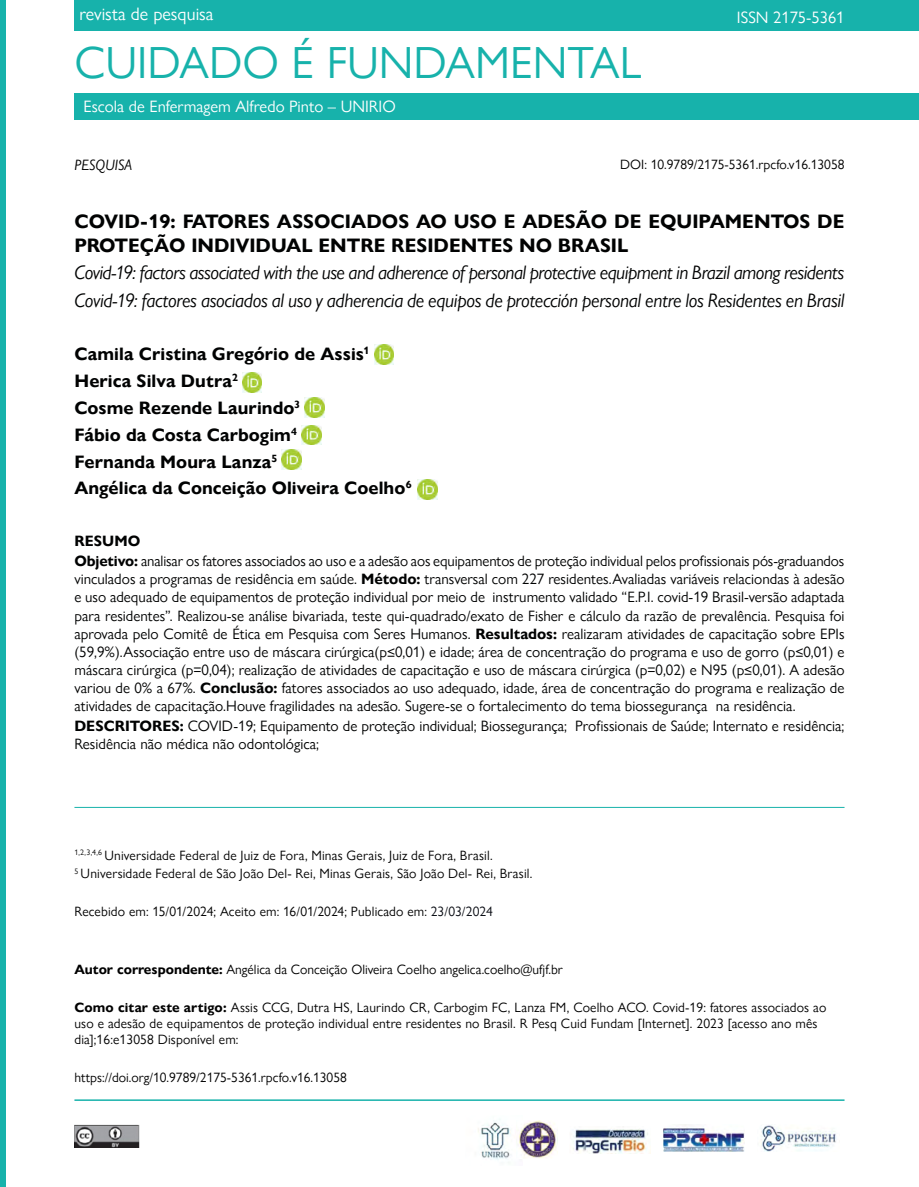
<style>
.page{position:relative;width:919px;height:1187px;background:#fff}
.page>*{position:absolute;margin:0;border:0;box-sizing:border-box;transform-origin:0 0}
.t1{font:45px "Gill Sans Nova";color:#17b2ab}
.t2{font:italic 19.5px/27.6px "Gill Sans Nova";letter-spacing:-.02em;color:#010202}
.t3{font:700 19.5px/23.4px "Gill Sans Nova";color:#010202}
.t4{font:700 18px/26.7px "Gill Sans Nova";letter-spacing:.005em;color:#010202}
.t5{font:18px "Gill Sans Nova";color:#fff}
.t6{font:16.5px "Gill Sans Nova";color:#fff}
.t7{font:15px/18px "Gill Sans Nova";color:#010202}
.t8{font:italic 15px "Gill Sans Nova";color:#000}
.t9{font:13.5px/16.2px "Gill Sans Nova";letter-spacing:.01em;color:#000}
.s1{font-weight:700}
.s2{color:#070a11}
</style>
<div class="page">
<div style="left:74px;top:0;width:844px;height:31px;background:#17b2ab"></div>
<div style="left:74px;top:93px;width:844px;height:27px;background:#17b2ab"></div>
<div style="left:0;top:0;width:5px;height:1186px;background:#17b2ab"></div>
<img style="left:74px;top:1124px;width:66px;height:23px">
<hr style="left:74px;top:1099px;width:770px;height:1px;background:#17b2ab">
<img style="left:478px;top:1122px;width:33px;height:38px">
<img style="left:572px;top:1129px;width:76px;height:24px">
<img style="left:663px;top:1124px;width:81px;height:27px">
<img style="left:518px;top:1120px;width:39px;height:38px">
<img style="left:761px;top:1125px;width:75px;height:26px">
<img style="left:374px;top:344px;width:20px;height:20px">
<img style="left:242px;top:372px;width:20px;height:20px">
<img style="left:305px;top:397px;width:19px;height:20px">
<img style="left:302px;top:425px;width:19px;height:20px">
<img style="left:281px;top:450px;width:20px;height:19px">
<img style="left:418px;top:479px;width:19px;height:20px">
<hr style="left:74px;top:807px;width:770px;height:1px;background:#17b2ab">
<p class="t5" style="left:79px;top:3px;width:135px">revista de pesquisa</p>
<h1 class="t1" style="left:74px;top:35px;width:568px">CUIDADO É FUNDAMENTAL</h1>
<p class="t6" style="left:84px;top:97px;width:313px">Escola de Enfermagem Alfredo Pinto – UNIRIO</p>
<p class="t6" style="left:736px;top:7px;width:109px">ISSN 2175-5361</p>
<p class="t9" style="left:620px;top:156px;width:226px">DOI: 10.9789/2175-5361.rpcfo.v16.13058</p>
<h2 class="t3" style="left:74px;top:210px;width:771px">COVID-19: FATORES ASSOCIADOS AO USO E ADESÃO DE EQUIPAMENTOS DE<br>PROTEÇÃO INDIVIDUAL ENTRE RESIDENTES NO BRASIL</h2>
<h2 class="t2" style="left:74px;top:258px;width:771px">Covid-19: factors associated with the use and adherence of personal protective equipment in Brazil among residents<br>Covid-19: factores asociados al uso y adherencia de equipos de protección personal entre los Residentes en Brasil</h2>
<p class="t4" style="left:74px;top:341px;width:338px">Camila Cristina Gregório de Assis<sup>1<br></sup>Herica Silva Dutra<sup>2<br></sup>Cosme Rezende Laurindo<sup>3<br></sup>Fábio da Costa Carbogim<sup>4<br></sup>Fernanda Moura Lanza<sup>5<br></sup>Angélica da Conceição Oliveira Coelho<sup>6</sup></p>
<p class="t7" style="left:74px;top:531px;width:771px;line-height:20.1px"><span class="s1">RESUMO<br>Objetivo:</span> analisar os fatores associados ao uso e a adesão aos equipamentos de proteção individual pelos profissionais pós-graduandos</p>
<p class="t7" style="left:74px;top:570px;width:771px;text-align:justify">vinculados a programas de residência em saúde. <span class="s1">Método:</span> transversal com 227 residentes.Avaliadas variáveis relaciondas à adesão e uso adequado de equipamentos de proteção individual por meio de instrumento validado “E.P.I. covid-19 Brasil-versão adaptada para residentes”. Realizou-se análise bivariada, teste qui-quadrado/exato de Fisher e cálculo da razão de prevalência. Pesquisa foi aprovada pelo Comitê de Ética em Pesquisa com Seres Humanos. <span class="s1">Resultados:</span> realizaram atividades de capacitação sobre EPIs (59,9%).Associação entre uso de máscara cirúrgica(p≤0,01) e idade; área de concentração do programa e uso de gorro (p≤0,01) e máscara cirúrgica (p=0,04); realização de atividades de capacitação e uso de máscara cirúrgica (p=0,02) e N95 (p≤0,01). A adesão variou de 0% a 67%. <span class="s1">Conclusão:</span> fatores associados ao uso adequado, idade, área de concentração do programa e realização de atividades de capacitação.Houve fragilidades na adesão. Sugere-se o fortalecimento do tema biossegurança na residência.</p>
<p class="t7" style="left:74px;top:716px;width:771px"><span class="s1">DESCRITORES:</span> COVID-19; Equipamento de proteção individual; Biossegurança; Profissionais de Saúde; Internato e residência;<br>Residência não médica não odontológica;</p>
<p class="t8" style="left:74px;top:156px;width:59px">PESQUISA</p>
<p class="t9" style="left:74px;top:845px;width:459px;line-height:18.3px"><sup>1,2,3,4,6</sup> Universidade Federal de Juiz de Fora, Minas Gerais, Juiz de Fora, Brasil.<br><sup>5</sup> Universidade Federal de São João Del- Rei, Minas Gerais, São João Del- Rei, Brasil.</p>
<p class="t9" style="left:74px;top:902px;width:420px">Recebido em: 15/01/2024; Aceito em: 16/01/2024; Publicado em: <span class="s2">23/03/2024</span></p>
<p class="t9" style="left:74px;top:961px;width:490px"><span class="s1">Autor correspondente:</span> Angélica da Conceição Oliveira Coelho angelica.coelho@ufjf.br</p>
<p class="t9" style="left:74px;top:998px;width:753px"><span class="s1">Como citar este artigo:</span> Assis CCG, Dutra HS, Laurindo CR, Carbogim FC, Lanza FM, Coelho ACO. Covid-19: fatores associados ao uso e adesão de equipamentos de proteção individual entre residentes no Brasil. R Pesq Cuid Fundam [Internet]. 2023 [acesso ano mês dia];16:e13058 Disponível em:</p>
<p class="t9" style="left:74px;top:1068px;width:274px">https://doi.org/10.9789/2175-5361.rpcfo.v16.13058</p>
</div>
